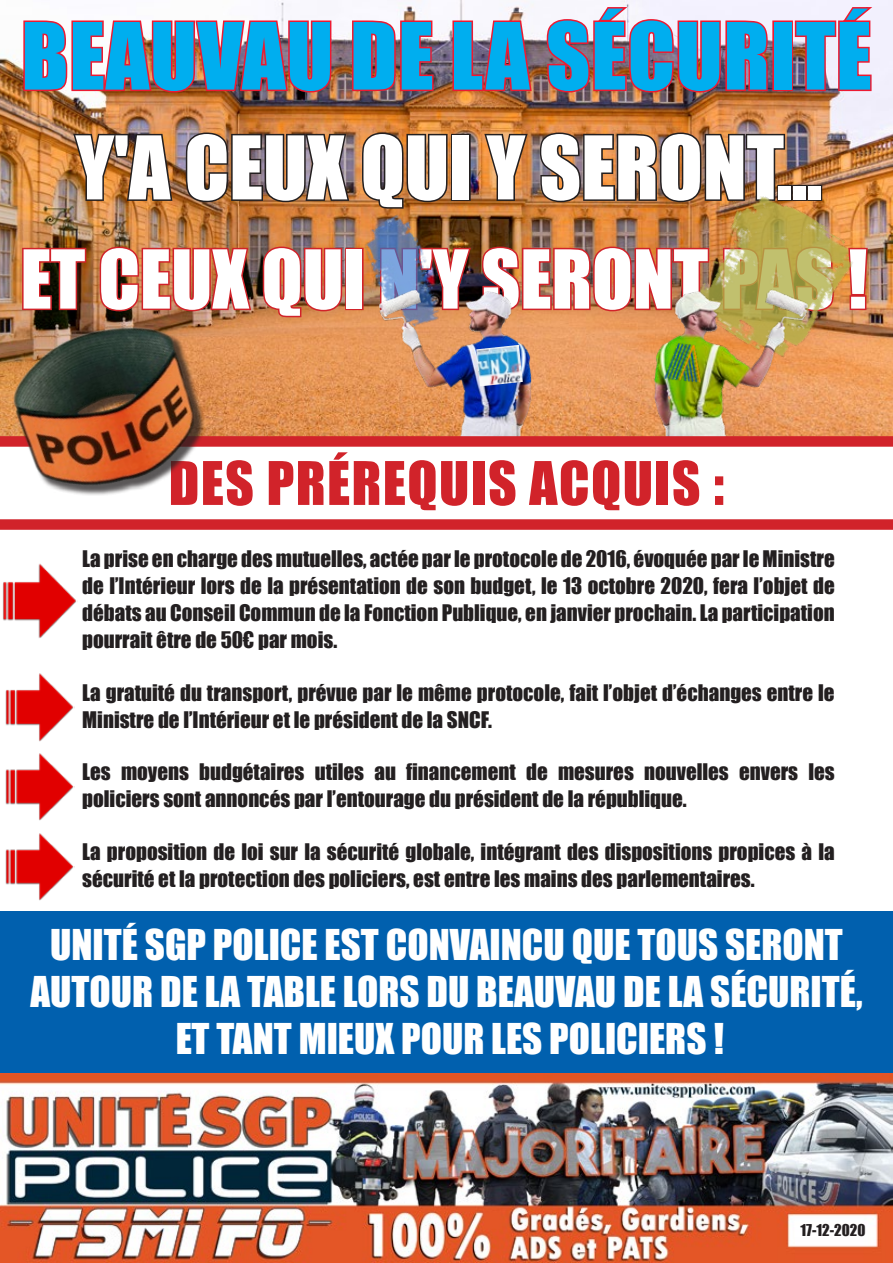
<style>
.page{position:relative;width:893px;height:1263px;background:#fff}
.page>*{position:absolute;margin:0;border:0;box-sizing:border-box;transform-origin:0 0}
.t1{font:85.5px "Impact";letter-spacing:.01em;color:#00aeef}
.t2{font:81px "Impact";color:#fff}
.t3{font:75px "Impact";color:#fff}
.t4{font:55.5px "Impact";letter-spacing:.025em;color:#d1232a}
.t5{font:39px/46.8px "Impact";color:#fff;text-align:center}
.t6{font:21px/27px "Impact";color:#231f20}
.t7{font:15px "Impact";color:#231f20}
</style>
<div class="page">
<div style="left:0;top:910px;width:893px;height:171px;background:#0160ae"></div>
<img style="left:0;top:0;width:893px;height:436px">
<img style="left:3px;top:563px;width:73px;height:75px">
<img style="left:0;top:1074px;width:893px;height:188px">
<img style="left:71px;top:122px;width:103px;height:80px">
<img style="left:184px;top:131px;width:167px;height:73px">
<img style="left:360px;top:131px;width:89px;height:73px">
<div style="left:451px;top:134px;width:20px;height:67px;border:3px solid #231f20"></div>
<svg style="left:482px;top:132px;width:48px;height:70px;background:#bd7d45"></svg>
<img style="left:538px;top:131px;width:249px;height:73px">
<img style="left:22px;top:9px;width:311px;height:103px">
<img style="left:350px;top:19px;width:85px;height:74px">
<img style="left:451px;top:9px;width:82px;height:84px">
<img style="left:545px;top:4px;width:225px;height:90px">
<div style="left:772px;top:20px;width:21px;height:71px;border:3px solid #ed1a32"></div>
<img style="left:793px;top:4px;width:83px;height:89px">
<svg style="left:21px;top:246px;width:67px;height:34px;background:#823721"></svg>
<img style="left:98px;top:245px;width:155px;height:68px">
<img style="left:261px;top:245px;width:83px;height:74px">
<svg style="left:458px;top:246px;width:15px;height:33px"></svg>
<img style="left:480px;top:245px;width:187px;height:68px">
<img style="left:345px;top:204px;width:113px;height:140px">
<img style="left:667px;top:168px;width:219px;height:220px">
<img style="left:642px;top:279px;width:168px;height:157px">
<img style="left:376px;top:279px;width:168px;height:157px">
<img style="left:476px;top:345px;width:47px;height:41px">
<img style="left:662px;top:340px;width:47px;height:46px">
<svg style="left:234px;top:436px;width:659px;height:94px"></svg>
<img style="left:0;top:280px;width:234px;height:250px">
<img style="left:5px;top:673px;width:69px;height:69px">
<img style="left:5px;top:753px;width:69px;height:68px">
<img style="left:5px;top:833px;width:69px;height:68px">
<h1 class="t1" style="left:21px;top:15px;width:852px">BEAUVAU DE LA SÉCURITÉ</h1>
<h2 class="t2" style="left:76px;top:129px;width:748px">Y'A CEUX QUI Y SERONT...</h2>
<h3 class="t3" style="left:21px;top:243px;width:848px">ET CEUX QUI N'Y SERONT PAS !</h3>
<h3 class="t4" style="left:169px;top:457px;width:557px">DES PRÉREQUIS ACQUIS :</h3>
<p class="t6" style="left:82px;top:546px;width:754px;text-align:justify">La prise en charge des mutuelles, actée par le protocole de 2016, évoquée par le Ministre de l’Intérieur lors de la présentation de son budget, le 13 octobre 2020, fera l’objet de débats au Conseil Commun de la Fonction Publique, en janvier prochain. La participation pourrait être de 50€ par mois.</p>
<p class="t6" style="left:82px;top:679px;width:754px">La gratuité du transport, prévue par le même protocole, fait l’objet d’échanges entre le<br>Ministre de l’Intérieur et le président de la SNCF.</p>
<p class="t6" style="left:82px;top:758px;width:754px">Les moyens budgétaires utiles au financement de mesures nouvelles envers les policiers sont annoncés par l’entourage du président de la république.</p>
<p class="t6" style="left:82px;top:839px;width:754px">La proposition de loi sur la sécurité globale, intégrant des dispositions propices à la sécurité et la protection des policiers, est entre les mains des parlementaires.</p>
<h3 class="t5" style="left:30px;top:922px;width:834px">UNITÉ SGP POLICE EST CONVAINCU QUE TOUS SERONT<br>AUTOUR DE LA TABLE LORS DU BEAUVAU DE LA SÉCURITÉ,<br>ET TANT MIEUX POUR LES POLICIERS !</h3>
<p class="t7" style="left:800px;top:1223px;width:66px">17-12-2020</p>
</div>
